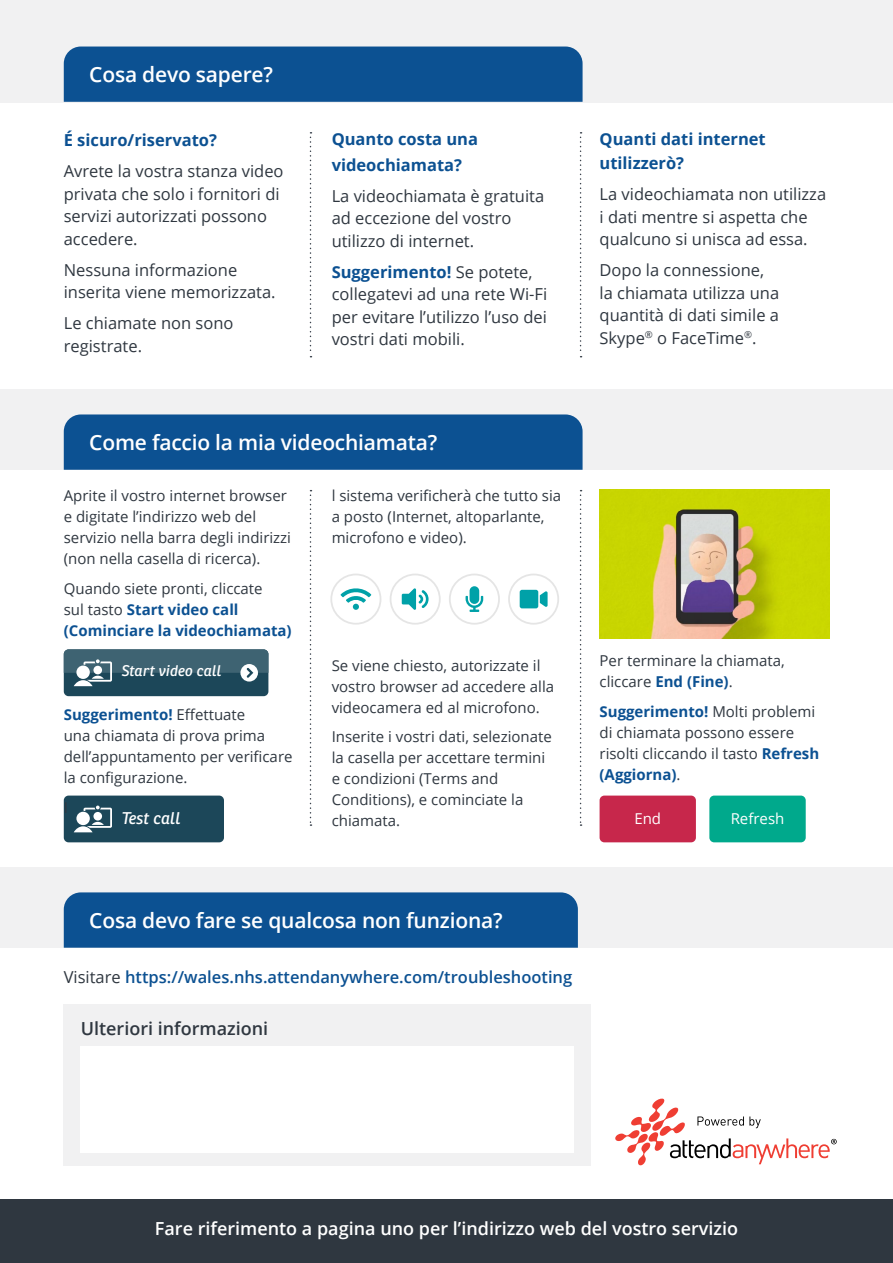
<style>
.page{position:relative;width:893px;height:1263px;background:#fff}
.page>*{position:absolute;margin:0;border:0;box-sizing:border-box;transform-origin:0 0}
.t1{font:600 21px "Open Sans";letter-spacing:-.01em;color:#fff}
.t2{font:600 18px "Open Sans";color:#fff}
.t3{font:600 18px "Open Sans";color:#2f3740}
.t4{font:16.5px/22.5px "Open Sans";color:#2f3740}
.t5{font:700 16.5px/25.5px "Open Sans";color:#0c5192}
.t6{font:600 16.5px "Open Sans";color:#0c5192}
.t7{font:italic 16.5px "Ronnia";letter-spacing:-.005em;color:#fff}
.t8{font:15px/21px "Open Sans";color:#2f3740}
.t9{font:700 15px/21px "Open Sans";color:#0c5192}
.t10{font:italic 15px "Ronnia";color:#fff}
.t11{font:15px "Open Sans";color:#fff}
.s1{font-weight:700;color:#0c5192}
.s2{font-weight:400;color:#2f3740}
</style>
<div class="page">
<div style="left:0;top:1199px;width:893px;height:64px;background:#2f3740"></div>
<div style="left:0;top:0;width:893px;height:102px;background:#f1f1f2"></div>
<div style="left:64px;top:47px;width:519px;height:55px;background:#0c5192"></div>
<svg style="left:615px;top:1098px;width:222px;height:67px"></svg>
<div style="left:0;top:867px;width:893px;height:81px;background:#f1f1f2"></div>
<div style="left:64px;top:892px;width:514px;height:56px;background:#0c5192"></div>
<div style="left:64px;top:1004px;width:527px;height:161px;background:#f1f1f2"></div>
<svg style="left:310px;top:132px;width:1px;height:225px"></svg>
<svg style="left:580px;top:132px;width:2px;height:225px"></svg>
<div style="left:0;top:389px;width:893px;height:81px;background:#f1f1f2"></div>
<div style="left:64px;top:414px;width:519px;height:56px;background:#0c5192"></div>
<div style="left:64px;top:795px;width:160px;height:47px;background:#1c4759;border-radius:5px"></div>
<svg style="left:74px;top:805px;width:38px;height:27px"></svg>
<svg style="left:310px;top:490px;width:1px;height:336px"></svg>
<svg style="left:580px;top:490px;width:2px;height:336px"></svg>
<svg style="left:340px;top:588px;width:31px;height:22px"></svg>
<div style="left:330px;top:574px;width:51px;height:51px;border:2px solid #e5e5e5;border-radius:50%"></div>
<div style="left:390px;top:574px;width:51px;height:51px;border:2px solid #e5e5e5;border-radius:50%"></div>
<svg style="left:402px;top:588px;width:27px;height:22px"></svg>
<div style="left:449px;top:574px;width:51px;height:51px;border:2px solid #e5e5e5;border-radius:50%"></div>
<svg style="left:466px;top:586px;width:17px;height:26px"></svg>
<div style="left:508px;top:574px;width:51px;height:51px;border:2px solid #e5e5e5;border-radius:50%"></div>
<svg style="left:520px;top:590px;width:28px;height:18px"></svg>
<div style="left:64px;top:649px;width:204px;height:47px;background:#1c4759;border-radius:5px"></div>
<svg style="left:64px;top:649px;width:204px;height:37px"></svg>
<div style="left:600px;top:795px;width:96px;height:47px;background:#c7274b;border-radius:5px"></div>
<div style="left:709px;top:795px;width:97px;height:47px;background:#00a98c;border-radius:5px"></div>
<div style="left:81px;top:1046px;width:493px;height:106px;background:#fff"></div>
<img style="left:600px;top:490px;width:229px;height:149px">
<h1 class="t1" style="left:89px;top:60px;width:185px">Cosa devo sapere?</h1>
<p class="t5" style="left:64px;top:127px;width:155px">É sicuro/riservato?</p>
<p class="t4" style="left:64px;top:160px;width:221px">Avrete la vostra stanza video privata che solo i fornitori di servizi autorizzati possono accedere.</p>
<p class="t4" style="left:64px;top:258px;width:213px">Nessuna informazione inserita viene memorizzata.</p>
<p class="t4" style="left:64px;top:312px;width:171px">Le chiamate non sono registrate.</p>
<p class="t5" style="left:332px;top:126px;width:148px">Quanto costa una videochiamata?</p>
<p class="t4" style="left:332px;top:184px;width:214px">La videochiamata è gratuita ad eccezione del vostro utilizzo di internet.</p>
<p class="t4" style="left:332px;top:260px;width:217px"><span class="s1">Suggerimento!</span> Se potete, collegatevi ad una rete Wi-Fi per evitare l’utilizzo l’uso dei vostri dati mobili.</p>
<h1 class="t1" style="left:89px;top:428px;width:349px">Come faccio la mia videochiamata?</h1>
<p class="t8" style="left:64px;top:485px;width:229px">Aprite il vostro internet browser e digitate l’indirizzo web del servizio nella barra degli indirizzi (non nella casella di ricerca).</p>
<p class="t9" style="left:64px;top:578px;width:229px"><span class="s2">Quando siete pronti, cliccate<br>sul tasto</span> Start video call (Cominciare la videochiamata)</p>
<p class="t10" style="left:121px;top:661px;width:102px">Start video call</p>
<p class="t8" style="left:64px;top:704px;width:230px"><span class="s1">Suggerimento!</span> Effettuate<br>una chiamata di prova prima dell’appuntamento per verificare la configurazione.</p>
<p class="t7" style="left:121px;top:808px;width:61px">Test call</p>
<p class="t8" style="left:332px;top:485px;width:231px">l sistema verificherà che tutto sia a posto (Internet, altoparlante, microfono e video).</p>
<p class="t8" style="left:332px;top:654px;width:224px">Se viene chiesto, autorizzate il vostro browser ad accedere alla videocamera ed al microfono.</p>
<p class="t8" style="left:332px;top:726px;width:222px">Inserite i vostri dati, selezionate la casella per accettare termini e condizioni (Terms and<br>Conditions), e cominciate la chiamata.</p>
<p class="t5" style="left:600px;top:127px;width:168px;line-height:24px">Quanti dati internet utilizzerò?</p>
<p class="t4" style="left:600px;top:183px;width:228px">La videochiamata non utilizza i dati mentre si aspetta che qualcuno si unisca ad essa.</p>
<p class="t4" style="left:600px;top:259px;width:181px">Dopo la connessione, la chiamata utilizza una quantità di dati simile a<br>Skype<sup>®</sup> o FaceTime<sup>®</sup>.</p>
<p class="t8" style="left:600px;top:650px;width:187px">Per terminare la chiamata, cliccare <span class="s1">End (Fine)</span>.</p>
<p class="t8" style="left:600px;top:700px;width:221px"><span class="s1">Suggerimento!</span> Molti problemi di chiamata possono essere risolti cliccando il tasto <span class="s1">Refresh (Aggiorna)</span>.</p>
<p class="t11" style="left:634px;top:808px;width:28px">End</p>
<p class="t11" style="left:731px;top:808px;width:55px">Refresh</p>
<h1 class="t1" style="left:89px;top:906px;width:415px">Cosa devo fare se qualcosa non funziona?</h1>
<p class="t6" style="left:64px;top:965px;width:510px"><span class="s2">Visitare</span> https://wales.nhs.attendanywhere.com/troubleshooting</p>
<p class="t3" style="left:81px;top:1016px;width:189px">Ulteriori informazioni</p>
<p class="t2" style="left:155px;top:1216px;width:585px">Fare riferimento a pagina uno per l’indirizzo web del vostro servizio</p>
</div>
